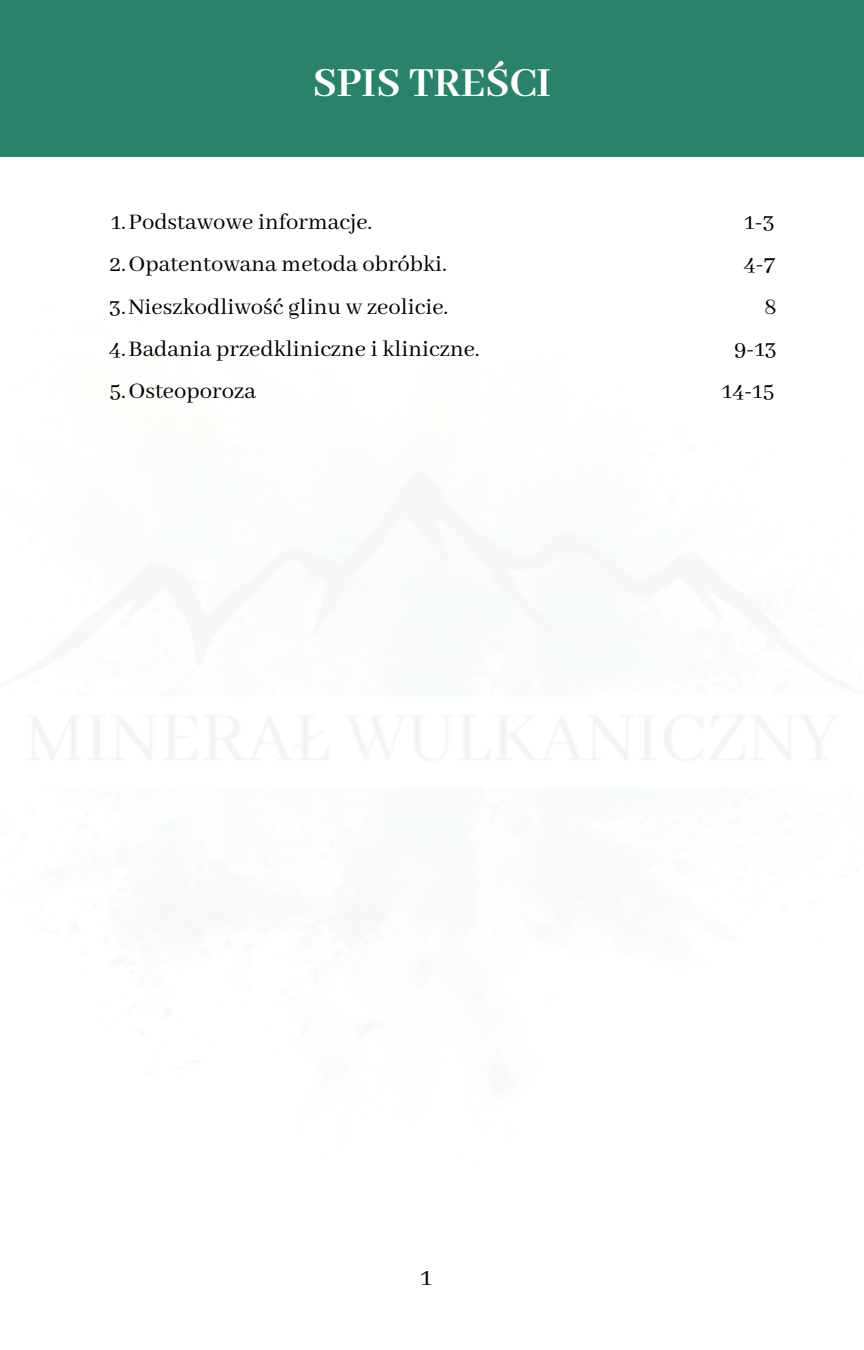
<style>
.page{position:relative;width:864px;height:1350px;background:#fff}
.page>*{position:absolute;margin:0;border:0;box-sizing:border-box;transform-origin:0 0}
.t1{font:700 45px "Abhaya Libre";color:#fff}
.t2{font:27px "Abhaya Libre";color:#000}
.t3{font:24.75px "Abhaya Libre";color:#000}
</style>
<div class="page">
<div style="left:0;top:0;width:864px;height:156px;background:#2a8369"></div>
<h1 class="t1" style="left:313px;top:58px;width:240px">SPIS TREŚCI</h1>
<p class="t3" style="left:111px;top:209px;width:263px">1.Podstawowe informacje.</p>
<p class="t3" style="left:745px;top:209px;width:32px">1-3</p>
<p class="t3" style="left:110px;top:251px;width:339px">2.Opatentowana metoda obróbki.</p>
<p class="t3" style="left:744px;top:251px;width:33px">4-7</p>
<p class="t3" style="left:109px;top:293px;width:341px">3.Nieszkodliwość glinu w zeolicie.</p>
<p class="t3" style="left:764px;top:293px;width:14px">8</p>
<p class="t3" style="left:109px;top:335px;width:372px">4.Badania przedkliniczne i kliniczne.</p>
<p class="t3" style="left:734px;top:335px;width:44px">9-13</p>
<p class="t3" style="left:110px;top:377px;width:148px">5.Osteoporoza</p>
<p class="t3" style="left:722px;top:377px;width:53px">14-15</p>
<p class="t2" style="left:421px;top:1262px;width:13px">1</p>
</div>
